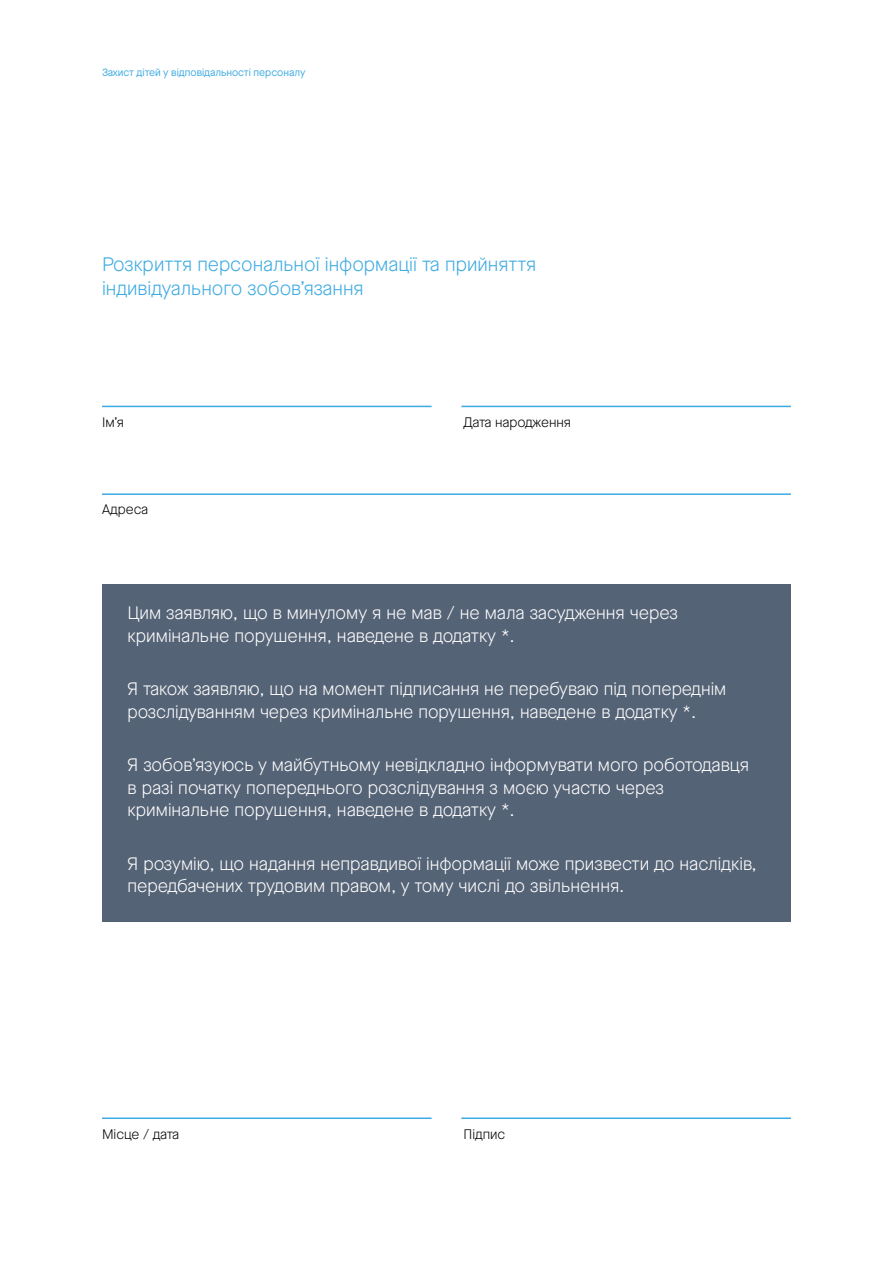
<style>
.page{position:relative;width:893px;height:1263px;background:#fff}
.page>*{position:absolute;margin:0;border:0;box-sizing:border-box;transform-origin:0 0}
.t1{font:300 19.5px/24px "Maison Neue";color:#3daae1}
.t2{font:300 18px/22.5px "Maison Neue";color:#fff}
.t3{font:300 13.8px "Maison Neue";color:#000}
.t4{font:300 13.8px "Maison Neue";letter-spacing:-.02em;color:#000}
.t5{font:10.5px "Maison Neue";color:#3daae1}
</style>
<div class="page">
<hr style="left:102px;top:1117px;width:330px;height:2px;background:#3daae1">
<hr style="left:461px;top:1117px;width:330px;height:2px;background:#3daae1">
<div style="left:102px;top:584px;width:689px;height:338px;background:#556376"></div>
<hr style="left:102px;top:406px;width:330px;height:1px;background:#3daae1">
<hr style="left:461px;top:406px;width:330px;height:1px;background:#3daae1">
<hr style="left:102px;top:493px;width:689px;height:2px;background:#3daae1">
<p class="t5" style="left:102px;top:65px;width:205px">Захист дітей у відповідальності персоналу</p>
<h2 class="t1" style="left:102px;top:252px;width:435px">Розкриття персональної інформації та прийняття індивідуального зобов’язання</h2>
<p class="t3" style="left:102px;top:413px;width:23px">Ім’я</p>
<p class="t3" style="left:464px;top:413px;width:109px">Дата народження</p>
<p class="t3" style="left:102px;top:501px;width:48px">Адреса</p>
<p class="t2" style="left:128px;top:601px;width:552px">Цим заявляю, що в минулому я не мав / не мала засудження через кримінальне порушення, наведене в додатку *.</p>
<p class="t2" style="left:128px;top:677px;width:600px">Я також заявляю, що на момент підписання не перебуваю під попереднім розслідуванням через кримінальне порушення, наведене в додатку *.</p>
<p class="t2" style="left:128px;top:753px;width:623px">Я зобов’язуюсь у майбутньому невідкладно інформувати мого роботодавця в разі початку попереднього розслідування з моєю участю через кримінальне порушення, наведене в додатку *.</p>
<p class="t2" style="left:128px;top:852px;width:631px">Я розумію, що надання неправдивої інформації може призвести до наслідків, передбачених трудовим правом, у тому числі до звільнення.</p>
<p class="t4" style="left:102px;top:1125px;width:79px">Місце / дата</p>
<p class="t3" style="left:464px;top:1125px;width:43px">Підпис</p>
</div>
